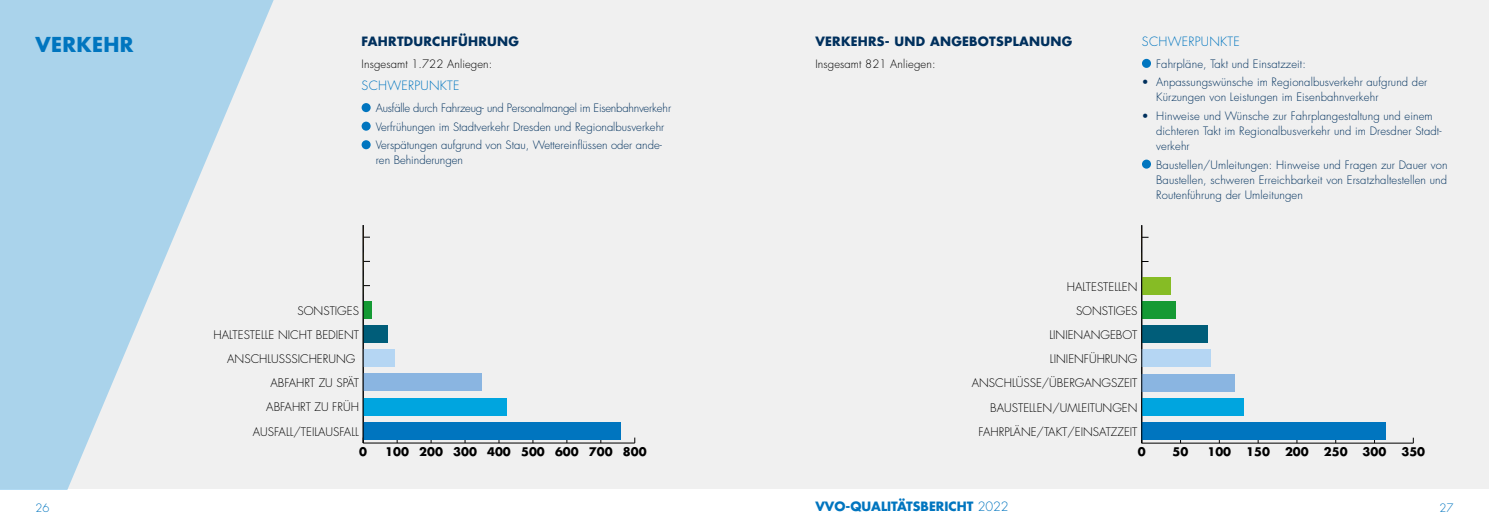
<style>
.page{position:relative;width:1489px;height:525px;background:#fff}
.page>*{position:absolute;margin:0;border:0;box-sizing:border-box;transform-origin:0 0}
.t1{font:700 20px "Futura Std";letter-spacing:.02em;color:#0075bf}
.t2{font:700 12.5px "Futura Std";letter-spacing:.02em;color:#00305d}
.t3{font:300 12.5px "Futura Std";letter-spacing:.02em;color:#0075bf}
.t4{font:700 12.5px "Futura Std";color:#0075bf}
.t5{font:300 11.5px "Futura Std";color:#000}
.t6{font:700 11.5px "Futura Std";color:#000}
.t7{font:300 11.25px/15px "Futura Std";letter-spacing:.01em;color:#00305d}
.t8{font:300 11.25px "Futura Std";letter-spacing:.01em;color:#000}
.t9{font:300 11.25px "Futura Std";color:#0075bf}
.s1{font-weight:300}
</style>
<div class="page">
<div style="left:0;top:0;width:744px;height:489px;background:#f0f0f0"></div>
<div style="left:744px;top:0;width:744px;height:489px;background:#f0f0f0"></div>
<div style="left:361px;top:103px;width:9px;height:9px;background:#0075bf;border-radius:50%"></div>
<div style="left:361px;top:122px;width:9px;height:9px;background:#0075bf;border-radius:50%"></div>
<div style="left:361px;top:140px;width:9px;height:9px;background:#0075bf;border-radius:50%"></div>
<svg style="left:1141px;top:59px;width:9px;height:9px"></svg>
<svg style="left:1141px;top:159px;width:9px;height:9px"></svg>
<svg style="left:0;top:0;width:274px;height:489px;fill:#aad3eb"></svg>
<hr style="left:363px;top:442px;width:271px;height:1px;background:#000">
<div style="left:363px;top:301px;width:9px;height:17px;background:#159a34"></div>
<div style="left:363px;top:325px;width:24px;height:17px;background:#005d79"></div>
<div style="left:363px;top:349px;width:32px;height:18px;background:#b5d6f3"></div>
<div style="left:363px;top:373px;width:118px;height:18px;background:#8ab5e1"></div>
<div style="left:363px;top:398px;width:144px;height:17px;background:#00a5df"></div>
<div style="left:363px;top:422px;width:257px;height:17px;background:#0075bf"></div>
<hr style="left:363px;top:225px;width:1px;height:218px;background:#000">
<hr style="left:1141px;top:442px;width:272px;height:1px;background:#000">
<div style="left:1141px;top:277px;width:29px;height:17px;background:#86bc25"></div>
<div style="left:1141px;top:301px;width:34px;height:17px;background:#159a34"></div>
<div style="left:1141px;top:325px;width:66px;height:17px;background:#005d79"></div>
<div style="left:1141px;top:349px;width:69px;height:18px;background:#b5d6f3"></div>
<div style="left:1141px;top:373px;width:93px;height:18px;background:#8ab5e1"></div>
<div style="left:1141px;top:398px;width:102px;height:17px;background:#00a5df"></div>
<div style="left:1141px;top:422px;width:244px;height:17px;background:#0075bf"></div>
<hr style="left:1141px;top:225px;width:1px;height:218px;background:#000">
<h1 class="t1" style="left:35px;top:31px;width:100px">VERKEHR</h1>
<p class="t2" style="left:361px;top:33px;width:159px">FAHRTDURCHFÜHRUNG</p>
<p class="t8" style="left:361px;top:57px;width:132px">Insgesamt 1.722 Anliegen:</p>
<p class="t3" style="left:361px;top:78px;width:99px">SCHWERPUNKTE</p>
<p class="t7" style="left:376px;top:99px;width:297px;line-height:18.5px">Ausfälle durch Fahrzeug- und Personalmangel im Eisenbahnverkehr<br>Verfrühungen im Stadtverkehr Dresden und Regionalbusverkehr<br>Verspätungen aufgrund von Stau, Wettereinflüssen oder ande-</p>
<p class="t7" style="left:376px;top:153px;width:89px">ren Behinderungen</p>
<p class="t5" style="left:297px;top:303px;width:63px">SONSTIGES</p>
<p class="t5" style="left:213px;top:327px;width:147px">HALTESTELLE NICHT BEDIENT</p>
<p class="t5" style="left:227px;top:351px;width:130px">ANSCHLUSSSICHERUNG</p>
<p class="t5" style="left:270px;top:376px;width:90px">ABFAHRT ZU SPÄT</p>
<p class="t5" style="left:266px;top:400px;width:94px">ABFAHRT ZU FRÜH</p>
<p class="t5" style="left:253px;top:424px;width:108px">AUSFALL/TEILAUSFALL</p>
<p class="t6" style="left:359px;top:444px;width:9px">0</p>
<p class="t6" style="left:385px;top:444px;width:263px">100 200 300 400 500 600 700 800</p>
<p class="t2" style="left:815px;top:33px;width:258px">VERKEHRS- UND ANGEBOTSPLANUNG</p>
<p class="t8" style="left:815px;top:57px;width:122px">Insgesamt 821 Anliegen:</p>
<p class="t3" style="left:1141px;top:34px;width:99px">SCHWERPUNKTE</p>
<p class="t7" style="left:1156px;top:57px;width:151px">Fahrpläne, Takt und Einsatzzeit:</p>
<p class="t7" style="left:1156px;top:75px;width:273px;text-indent:-14px">• Anpassungswünsche im Regionalbusverkehr aufgrund der<br>Kürzungen von Leistungen im Eisenbahnverkehr</p>
<p class="t7" style="left:1156px;top:109px;width:287px;text-indent:-14px">• Hinweise und Wünsche zur Fahrplangestaltung und einem dichteren Takt im Regionalbusverkehr und im Dresdner Stadt&shy;verkehr</p>
<p class="t7" style="left:1156px;top:157px;width:293px;text-align:justify">Baustellen/Umleitungen: Hinweise und Fragen zur Dauer von Baustellen, schweren Erreichbarkeit von Ersatzhaltestellen und Routenführung der Umleitungen</p>
<p class="t5" style="left:1066px;top:279px;width:72px">HALTESTELLEN</p>
<p class="t5" style="left:1075px;top:303px;width:63px">SONSTIGES</p>
<p class="t5" style="left:1049px;top:327px;width:90px">LINIENANGEBOT</p>
<p class="t5" style="left:1049px;top:352px;width:89px">LINIENFÜHRUNG</p>
<p class="t5" style="left:971px;top:376px;width:167px">ANSCHLÜSSE/ÜBERGANGSZEIT</p>
<p class="t5" style="left:990px;top:400px;width:149px">BAUSTELLEN/UMLEITUNGEN</p>
<p class="t5" style="left:978px;top:424px;width:160px">FAHRPLÄNE/TAKT/EINSATZZEIT</p>
<p class="t6" style="left:1137px;top:444px;width:9px">0</p>
<p class="t6" style="left:1172px;top:444px;width:17px">50</p>
<p class="t6" style="left:1207px;top:444px;width:25px">100</p>
<p class="t6" style="left:1246px;top:444px;width:25px">150</p>
<p class="t6" style="left:1284px;top:444px;width:25px">200</p>
<p class="t6" style="left:1323px;top:444px;width:25px">250</p>
<p class="t6" style="left:1362px;top:444px;width:25px">300</p>
<p class="t6" style="left:1401px;top:444px;width:25px">350</p>
<p class="t9" style="left:35px;top:500px;width:16px">26</p>
<p class="t4" style="left:815px;top:498px;width:195px">VVO-QUALITÄTSBERICHT <span class="s1">2022</span></p>
<p class="t9" style="left:1439px;top:500px;width:16px">27</p>
<p class="t3" style="left:993px;top:499px;width:17px">17</p>
</div>
